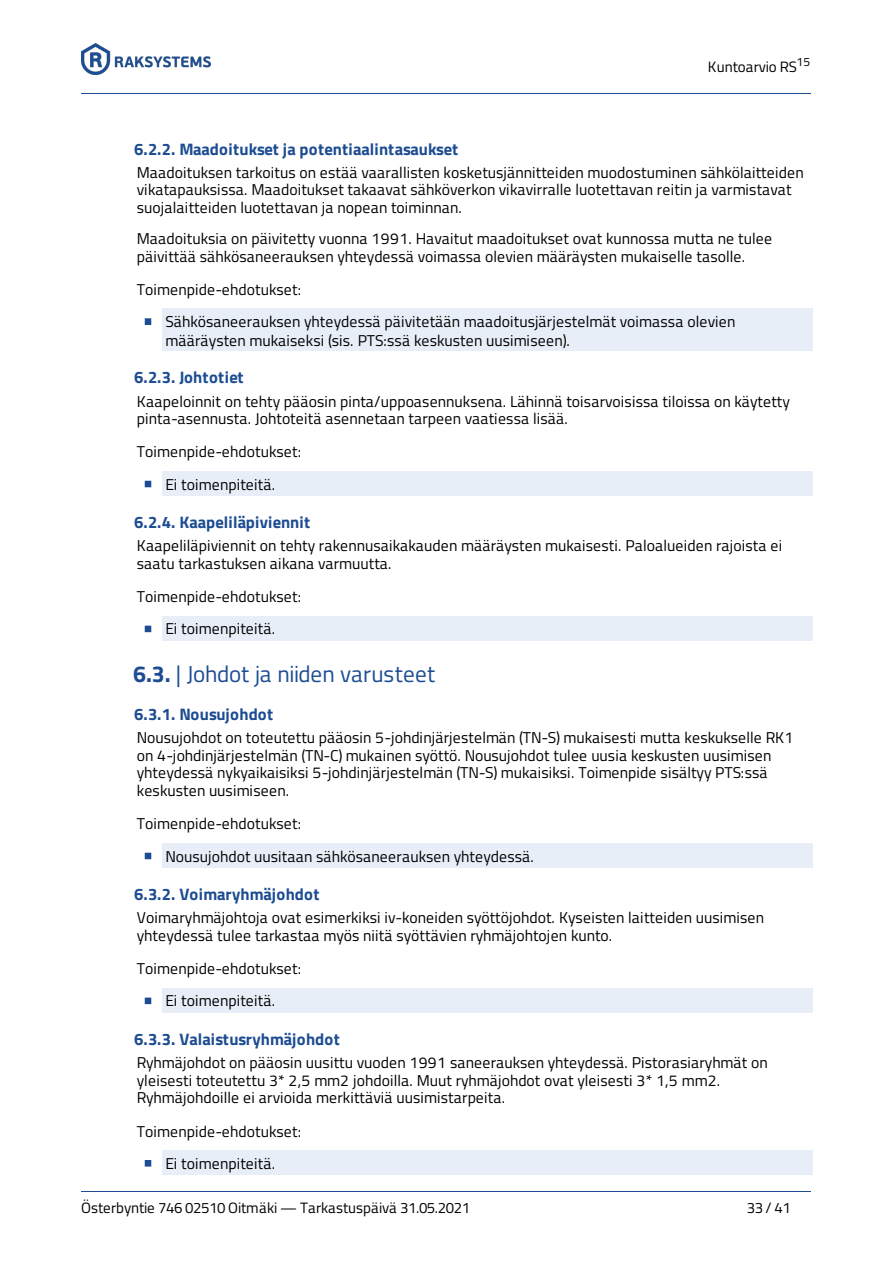
<style>
.page{position:relative;width:893px;height:1263px;background:#fff}
.page>*{position:absolute;margin:0;border:0;box-sizing:border-box;transform-origin:0 0}
.t1{font:23.1px "Titillium";letter-spacing:-.01em;color:#1c4c92}
.t2{font:700 16.65px "Titillium";letter-spacing:.005em;color:#1c4c92}
.t3{font:15.75px/17.5px "Titillium";letter-spacing:.005em;color:#000}
.t4{font:15px "Titillium";letter-spacing:-.015em;color:#000}
.s1{font-weight:700}
</style>
<div class="page">
<div style="left:163px;top:309px;width:649px;height:42px;background:#e8eef7"></div>
<div style="left:163px;top:471px;width:649px;height:25px;background:#e8eef7"></div>
<div style="left:163px;top:616px;width:649px;height:25px;background:#e8eef7"></div>
<div style="left:163px;top:843px;width:649px;height:25px;background:#e8eef7"></div>
<div style="left:163px;top:988px;width:649px;height:25px;background:#e8eef7"></div>
<div style="left:163px;top:1150px;width:649px;height:25px;background:#e8eef7"></div>
<div style="left:145px;top:318px;width:6px;height:7px;border:1px solid #1c4c92"></div>
<svg style="left:145px;top:481px;width:6px;height:6px"></svg>
<svg style="left:145px;top:626px;width:6px;height:6px"></svg>
<svg style="left:145px;top:853px;width:6px;height:6px"></svg>
<svg style="left:145px;top:998px;width:6px;height:6px"></svg>
<svg style="left:145px;top:1160px;width:6px;height:6px"></svg>
<hr style="left:81px;top:93px;width:729px;height:1px;background:#1c4c92">
<img style="left:81px;top:43px;width:130px;height:31px">
<hr style="left:81px;top:1191px;width:729px;height:1px;background:#1c4c92">
<p class="t4" style="left:707px;top:58px;width:104px">Kuntoarvio RS<sup>15</sup></p>
<p class="t2" style="left:134px;top:139px;width:325px">6.2.2. Maadoitukset ja potentiaalintasaukset</p>
<p class="t3" style="left:137px;top:163px;width:668px">Maadoituksen tarkoitus on estää vaarallisten kosketusjännitteiden muodostuminen sähkölaitteiden vikatapauksissa. Maadoitukset takaavat sähköverkon vikavirralle luotettavan reitin ja varmistavat suojalaitteiden luotettavan ja nopean toiminnan.</p>
<p class="t3" style="left:137px;top:230px;width:636px">Maadoituksia on päivitetty vuonna 1991. Havaitut maadoitukset ovat kunnossa mutta ne tulee päivittää sähkösaneerauksen yhteydessä voimassa olevien määräysten mukaiselle tasolle.</p>
<p class="t3" style="left:165px;top:273px;width:571px;line-height:32.2px;text-indent:-29px">Toimenpide-ehdotukset:<br>Sähkösaneerauksen yhteydessä päivitetään maadoitusjärjestelmät voimassa olevien</p>
<p class="t3" style="left:165px;top:331px;width:405px">määräysten mukaiseksi (sis. PTS:ssä keskusten uusimiseen).</p>
<p class="t2" style="left:134px;top:368px;width:111px">6.2.3. Johtotiet</p>
<p class="t3" style="left:137px;top:392px;width:654px">Kaapeloinnit on tehty pääosin pinta/uppoasennuksena. Lähinnä toisarvoisissa tiloissa on käytetty pinta-asennusta. Johtoteitä asennetaan tarpeen vaatiessa lisää.</p>
<p class="t3" style="left:137px;top:436px;width:166px;line-height:32.2px;text-align:center">Toimenpide-ehdotukset:<br>Ei toimenpiteitä.</p>
<p class="t2" style="left:134px;top:513px;width:177px">6.2.4. Kaapeliläpiviennit</p>
<p class="t3" style="left:137px;top:537px;width:647px">Kaapeliläpiviennit on tehty rakennusaikakauden määräysten mukaisesti. Paloalueiden rajoista ei saatu tarkastuksen aikana varmuutta.</p>
<p class="t3" style="left:137px;top:581px;width:166px;line-height:32.2px;text-align:center">Toimenpide-ehdotukset:<br>Ei toimenpiteitä.</p>
<h1 class="t1" style="left:133px;top:661px;width:303px"><span class="s1">6.3.</span> | Johdot ja niiden varusteet</h1>
<p class="t2" style="left:134px;top:705px;width:141px">6.3.1. Nousujohdot</p>
<p class="t3" style="left:137px;top:729px;width:657px">Nousujohdot on toteutettu pääosin 5-johdinjärjestelmän (TN-S) mukaisesti mutta keskukselle RK1 on 4-johdinjärjestelmän (TN-C) mukainen syöttö. Nousujohdot tulee uusia keskusten uusimisen yhteydessä nykyaikaisiksi 5-johdinjärjestelmän (TN-S) mukaisiksi. Toimenpide sisältyy PTS:ssä keskusten uusimiseen.</p>
<p class="t3" style="left:165px;top:808px;width:370px;line-height:32.2px;text-indent:-29px">Toimenpide-ehdotukset:<br>Nousujohdot uusitaan sähkösaneerauksen yhteydessä.</p>
<p class="t2" style="left:134px;top:885px;width:187px">6.3.2. Voimaryhmäjohdot</p>
<p class="t3" style="left:137px;top:909px;width:628px">Voimaryhmäjohtoja ovat esimerkiksi iv-koneiden syöttöjohdot. Kyseisten laitteiden uusimisen yhteydessä tulee tarkastaa myös niitä syöttävien ryhmäjohtojen kunto.</p>
<p class="t3" style="left:137px;top:953px;width:166px;line-height:32.2px;text-align:center">Toimenpide-ehdotukset:<br>Ei toimenpiteitä.</p>
<p class="t2" style="left:134px;top:1030px;width:207px">6.3.3. Valaistusryhmäjohdot</p>
<p class="t3" style="left:137px;top:1054px;width:632px">Ryhmäjohdot on pääosin uusittu vuoden 1991 saneerauksen yhteydessä. Pistorasiaryhmät on yleisesti toteutettu 3* 2,5 mm2 johdoilla. Muut ryhmäjohdot ovat yleisesti 3* 1,5 mm2.<br>Ryhmäjohdoille ei arvioida merkittäviä uusimistarpeita.</p>
<p class="t3" style="left:137px;top:1115px;width:166px;line-height:32.2px;text-align:center">Toimenpide-ehdotukset:<br>Ei toimenpiteitä.</p>
<p class="t4" style="left:81px;top:1199px;width:390px">Österbyntie 746 02510 Oitmäki — Tarkastuspäivä 31.05.2021</p>
<p class="t4" style="left:746px;top:1199px;width:46px">33 / 41</p>
</div>
